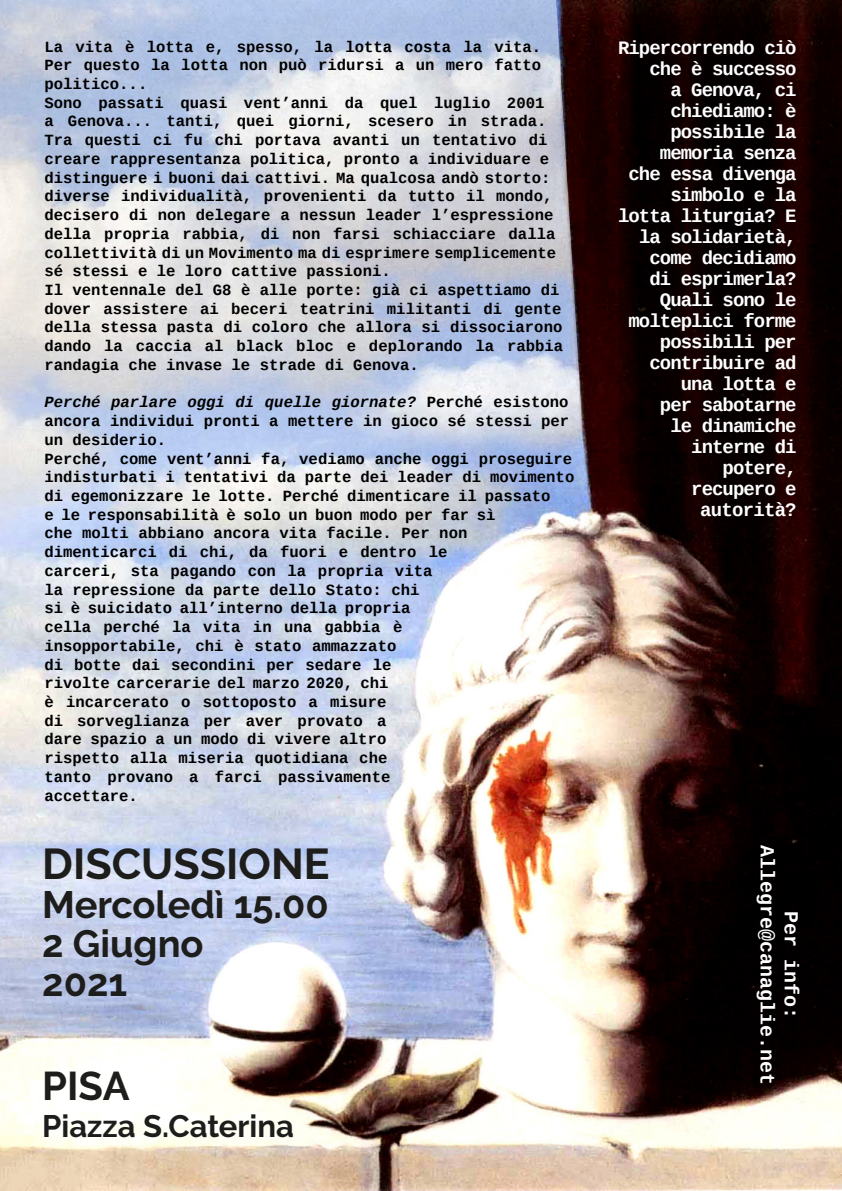
<style>
.page{position:relative;width:842px;height:1191px;background:#fff}
.page>*{position:absolute;margin:0;border:0;box-sizing:border-box;transform-origin:0 0}
.t1{font:700 43px "Raleway";color:#1d1d1b}
.t2{font:700 40px "Raleway";color:#1d1d1b}
.t3{font:700 38px/39px "Raleway";color:#1d1d1b}
.t4{font:700 31px "Raleway";color:#1d1d1b}
.t5{font:700 20px "Liberation Mono";color:#fff}
.t6{font:700 19px/21px "Liberation Mono";letter-spacing:-.05em;color:#fff;text-align:right}
.t7{font:700 15.6px/18.7px "Liberation Mono";color:#000}
.s1{font-style:italic}
</style>
<div class="page">
<img style="left:0;top:0;width:842px;height:1191px">
<svg style="left:0;top:0;width:591px;height:616px;background:#c8cedd"></svg>
<p class="t7" style="left:44px;top:37px;width:498px;text-align:justify">La vita è lotta e, spesso, la lotta costa la vita.<br>Per questo la lotta non può ridursi a un mero fatto politico...</p>
<p class="t7" style="left:44px;top:94px;width:513px">Sono passati quasi vent’anni da quel luglio 2001 a Genova... tanti, quei giorni, scesero in strada.<br>Tra questi ci fu chi portava avanti un tentativo di creare rappresentanza politica, pronto a individuare e distinguere i buoni dai cattivi. Ma qualcosa andò storto: diverse individualità, provenienti da tutto il mondo, decisero di non delegare a nessun leader l’espressione della propria rabbia, di non farsi schiacciare dalla collettività di un Movimento ma di esprimere semplicemente sé stessi e le loro cattive passioni.</p>
<p class="t7" style="left:44px;top:281px;width:520px">Il ventennale del G8 è alle porte: già ci aspettiamo di dover assistere ai beceri teatrini militanti di gente della stessa pasta di coloro che allora si dissociarono dando la caccia al black bloc e deplorando la rabbia randagia che invase le strade di Genova.</p>
<p class="t7" style="left:44px;top:393px;width:526px;text-align:justify"><span class="s1">Perché parlare oggi di quelle giornate?</span> Perché esistono ancora individui pronti a mettere in gioco sé stessi per un desiderio.</p>
<p class="t7" style="left:44px;top:449px;width:531px">Perché, come vent’anni fa, vediamo anche oggi proseguire indisturbati i tentativi da parte dei leader di movimento di egemonizzare le lotte. Perché dimenticare il passato<br>e le responsabilità è solo un buon modo per far sì<br>che molti abbiano ancora vita facile. Per non dimenticarci di chi, da fuori e dentro le<br>carceri, sta pagando con la propria vita<br>la repressione da parte dello Stato: chi<br>si è suicidato all’interno della propria<br>cella perché la vita in una gabbia è<br>insopportabile, chi è stato ammazzato<br>di botte dai secondini per sedare le<br>rivolte carcerarie del marzo 2020, chi<br>è incarcerato o sottoposto a misure<br>di sorveglianza per aver provato a<br>dare spazio a un modo di vivere altro<br>rispetto alla miseria quotidiana che<br>tanto provano a farci passivamente<br>accettare.</p>
<p class="t1" style="left:42px;top:839px;width:289px">DISCUSSIONE</p>
<p class="t3" style="left:42px;top:885px;width:288px">Mercoledì 15.00<br>2 Giugno<br>2021</p>
<p class="t2" style="left:42px;top:1062px;width:89px">PISA</p>
<p class="t4" style="left:42px;top:1108px;width:253px">Piazza S.Caterina</p>
<p class="t6" style="left:618px;top:37px;width:180px">Ripercorrendo ciò che è successo<br>a Genova, ci chiediamo: è possibile la memoria senza<br>che essa divenga simbolo e la lotta liturgia? E la solidarietà, come decidiamo<br>di esprimerla?<br>Quali sono le molteplici forme possibili per contribuire ad una lotta e<br>per sabotarne<br>le dinamiche interne di potere,<br>recupero e autorità?</p>
<p class="t5" style="left:780px;top:845px;width:242px;rotate:90deg">Allegre@canaglie.net</p>
<p class="t5" style="left:804px;top:911px;width:109px;rotate:90deg">Per info:</p>
</div>
